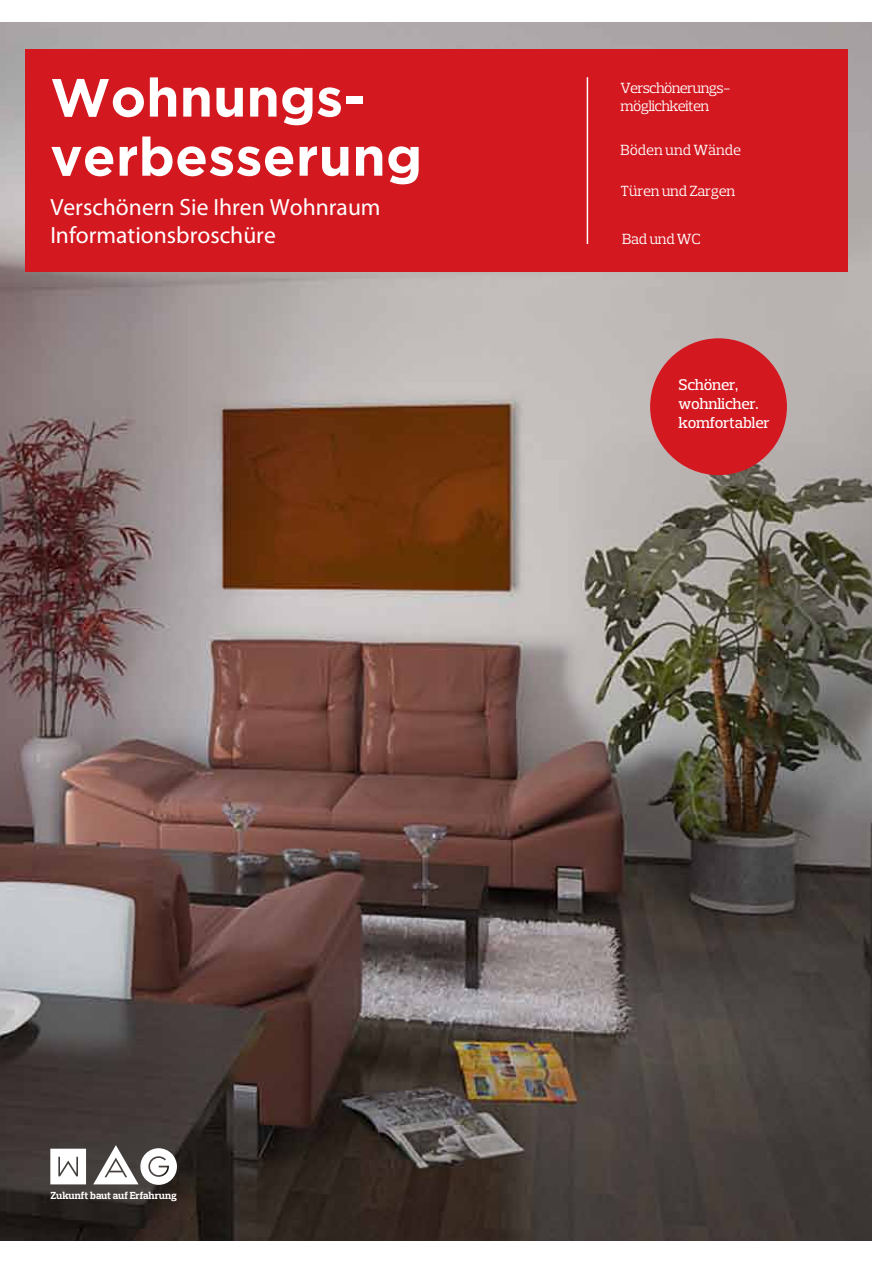
<style>
.page{position:relative;width:893px;height:1263px;background:#fff}
.page>*{position:absolute;margin:0;border:0;box-sizing:border-box;transform-origin:0 0}
.t1{font:700 53.7px/59.1px "Gotham";letter-spacing:.005em;color:#fff}
.t2{font:300 23.55px/28.3px "Gotham";color:#fff}
.t3{font:500 15.75px/18.9px "Prelo Slab";letter-spacing:-.02em;color:#fff}
.t4{font:15px "Prelo Slab";letter-spacing:-.02em;color:#fff}
.t5{font:15px/18px "Prelo Slab";letter-spacing:-.045em;color:#fff}
.t6{font:700 10.5px "Prelo Slab";color:#fff}
</style>
<div class="page">
<img style="left:0;top:22px;width:872px;height:1219px">
<div style="left:25px;top:49px;width:823px;height:222px;background:#d41820"></div>
<hr style="left:587px;top:77px;width:1px;height:167px;background:#fff">
<div style="left:650px;top:338px;width:137px;height:137px;background:#d41820;border-radius:50%"></div>
<svg style="left:50px;top:1149px;width:36px;height:35px"></svg>
<svg style="left:93px;top:1145px;width:84px;height:40px"></svg>
<h1 class="t1" style="left:50px;top:67px;width:373px">Wohnungs&shy;verbesserung</h1>
<p class="t5" style="left:620px;top:79px;width:112px">Verschönerungs&shy;möglichkeiten</p>
<p class="t4" style="left:620px;top:141px;width:122px">Böden und Wände</p>
<p class="t4" style="left:620px;top:182px;width:116px">Türen und Zargen</p>
<p class="t2" style="left:50px;top:193px;width:332px">Verschönern Sie Ihren Wohnraum<br>Informationsbroschüre</p>
<p class="t4" style="left:622px;top:230px;width:80px">Bad und WC</p>
<p class="t6" style="left:50px;top:1189px;width:128px">Zukunft baut auf Erfahrung</p>
<p class="t3" style="left:679px;top:375px;width:93px">Schöner, wohnlicher. komfortabler</p>
</div>
